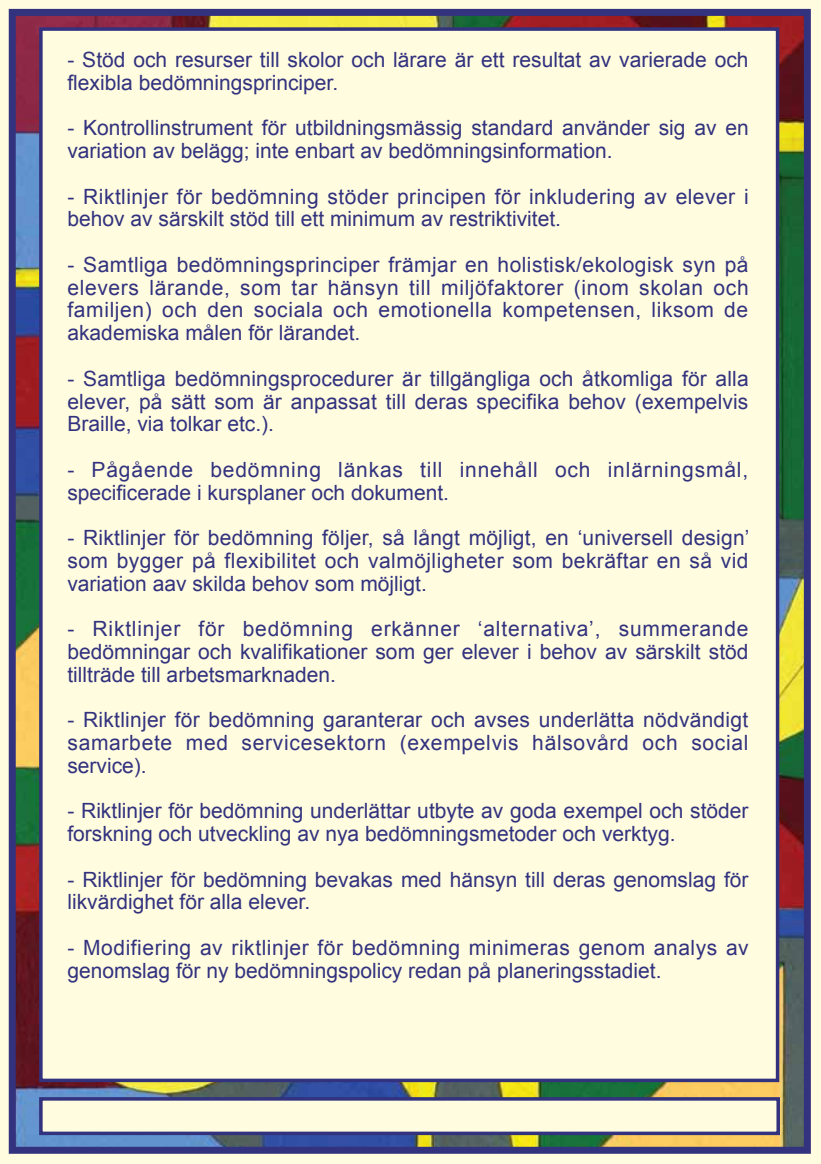
<style>
.page{position:relative;width:821px;height:1164px;background:#fff}
.page>*{position:absolute;margin:0;border:0;box-sizing:border-box;transform-origin:0 0}
.t1{font:21px/22.8px "Arial";color:#32327f;text-align:justify}
.t2{font:21px/22.8px "Arial";letter-spacing:.025em;color:#32327f}
.t3{font:21px/22.8px "Arial";letter-spacing:.04em;color:#32327f}
</style>
<div class="page">
<img style="left:17px;top:17px;width:786px;height:1128px">
<div style="left:0;top:0;width:821px;height:12px;background:#fffcdf"></div>
<div style="left:807px;top:0;width:14px;height:1163px;background:#fffcdf"></div>
<div style="left:0;top:1150px;width:821px;height:13px;background:#fffcdf"></div>
<div style="left:0;top:0;width:12px;height:1163px;background:#fffcdf"></div>
<div style="left:9px;top:9px;width:802px;height:1144px;border:7px solid #32327f"></div>
<div style="left:39px;top:27px;width:740px;height:1054px;background:#fffcdf;border:4px solid #32327f"></div>
<div style="left:39px;top:1096px;width:741px;height:38px;background:#fffcdf;border:4px solid #32327f"></div>
<p class="t1" style="left:67px;top:49px;width:683px">- Stöd och resurser till skolor och lärare är ett resultat av varierade och flexibla bedömningsprinciper.</p>
<p class="t1" style="left:67px;top:117px;width:683px">- Kontrollinstrument för utbildningsmässig standard använder sig av en variation av belägg; inte enbart av bedömningsinformation.</p>
<p class="t2" style="left:67px;top:185px;width:683px">- Riktlinjer för bedömning stöder principen för inkludering av elever i behov av särskilt stöd till ett minimum av restriktivitet.</p>
<p class="t1" style="left:67px;top:253px;width:683px">- Samtliga bedömningsprinciper främjar en holistisk/ekologisk syn på elevers lärande, som tar hänsyn till miljöfaktorer (inom skolan och familjen) och den sociala och emotionella kompetensen, liksom de akademiska målen för lärandet.</p>
<p class="t1" style="left:67px;top:367px;width:683px">- Samtliga bedömningsprocedurer är tillgängliga och åtkomliga för alla elever, på sätt som är anpassat till deras specifika behov (exempelvis Braille, via tolkar etc.).</p>
<p class="t3" style="left:67px;top:458px;width:682px">- Pågående bedömning länkas till innehåll och inlärningsmål, specificerade i kursplaner och dokument.</p>
<p class="t1" style="left:67px;top:526px;width:684px">- Riktlinjer för bedömning följer, så långt möjligt, en ‘universell design’ som bygger på flexibilitet och valmöjligheter som bekräftar en så vid variation aav skilda behov som möjligt.</p>
<p class="t1" style="left:67px;top:617px;width:683px">- Riktlinjer för bedömning erkänner ‘alternativa’, summerande bedömningar och kvalifikationer som ger elever i behov av särskilt stöd tillträde till arbetsmarknaden.</p>
<p class="t1" style="left:67px;top:708px;width:683px">- Riktlinjer för bedömning garanterar och avses underlätta nödvändigt samarbete med servicesektorn (exempelvis hälsovård och social service).</p>
<p class="t1" style="left:67px;top:799px;width:683px">- Riktlinjer för bedömning underlättar utbyte av goda exempel och stöder forskning och utveckling av nya bedömningsmetoder och verktyg.</p>
<p class="t1" style="left:67px;top:867px;width:683px">- Riktlinjer för bedömning bevakas med hänsyn till deras genomslag för likvärdighet för alla elever.</p>
<p class="t2" style="left:67px;top:936px;width:683px">- Modifiering av riktlinjer för bedömning minimeras genom analys av genomslag för ny bedömningspolicy redan på planeringsstadiet.</p>
</div>
